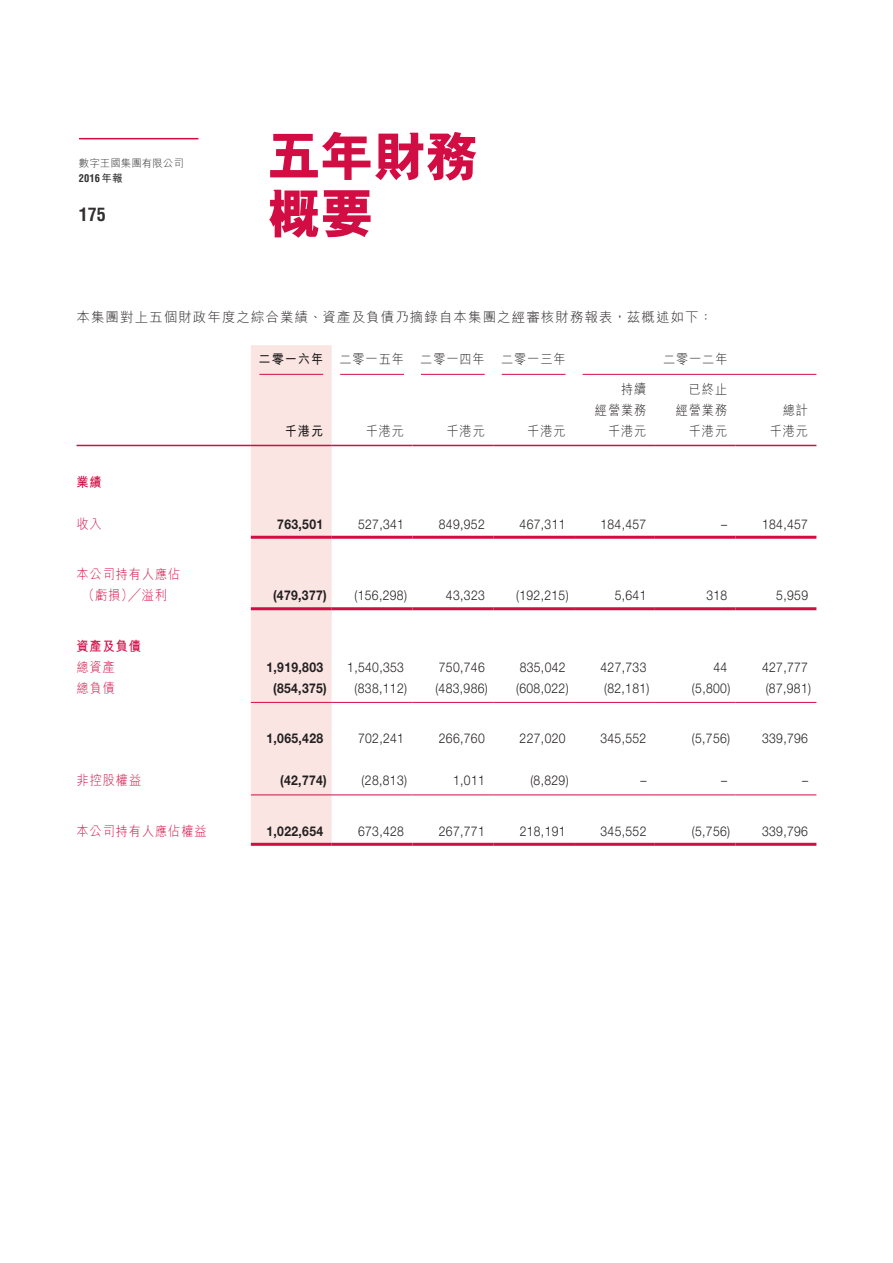
<style>
.page{position:relative;width:893px;height:1263px;background:#fff}
.page>*{position:absolute;margin:0;border:0;box-sizing:border-box;transform-origin:0 0}
.t1{font:800 54px/57px "M Hei HK";letter-spacing:-.025em;color:#d20d44}
.t2{font:700 condensed 18px "Helvetica LT Std";color:#312f30}
.t3{font:300 13.5px "Helvetica Neue LT Std";letter-spacing:.03em;color:#231f20;scale:.9 1}
.t4{font:700 13.5px "Helvetica Neue LT Std";letter-spacing:.03em;color:#231f20;scale:.9 1}
.t5{font:300 13.5px/21px "M Hei HK";letter-spacing:.08em;color:#231f20;text-align:right;scale:.9 1}
.t6{font:300 13.5px "M Hei HK";letter-spacing:.08em;color:#231f20}
.t7{font:300 13.5px "M Hei HK";letter-spacing:.08em;color:#d20d44;scale:.9 1}
.t8{font:700 13.5px "M Hei HK";letter-spacing:.08em;color:#231f20;scale:.9 1}
.t9{font:700 13.5px "M Hei HK";letter-spacing:.08em;color:#d20d44;scale:.9 1}
.t10{font:300 10.5px "M Hei HK";color:#312f30}
.t11{font:700 condensed 10.5px "Helvetica LT Std";color:#312f30}
.s1{font-family:"M Hei HK";font-stretch:normal}
</style>
<div class="page">
<hr style="left:79px;top:138px;width:119px;height:1px;background:#d20d44">
<div style="left:251px;top:345px;width:81px;height:498px;background:#fae5e2"></div>
<hr style="left:259px;top:374px;width:64px;height:1px;background:#d20d44">
<hr style="left:340px;top:374px;width:64px;height:1px;background:#d20d44">
<hr style="left:421px;top:374px;width:64px;height:1px;background:#d20d44">
<hr style="left:502px;top:374px;width:64px;height:1px;background:#d20d44">
<hr style="left:583px;top:374px;width:233px;height:1px;background:#d20d44">
<hr style="left:77px;top:445px;width:174px;height:1px;background:#d20d44">
<hr style="left:251px;top:445px;width:81px;height:1px;background:#d20d44">
<hr style="left:332px;top:445px;width:80px;height:1px;background:#d20d44">
<hr style="left:412px;top:445px;width:81px;height:1px;background:#d20d44">
<hr style="left:493px;top:445px;width:81px;height:1px;background:#d20d44">
<hr style="left:574px;top:445px;width:81px;height:1px;background:#d20d44">
<hr style="left:655px;top:445px;width:81px;height:1px;background:#d20d44">
<hr style="left:736px;top:445px;width:80px;height:1px;background:#d20d44">
<hr style="left:251px;top:536px;width:81px;height:3px;background:#d20d44">
<hr style="left:332px;top:536px;width:80px;height:3px;background:#d20d44">
<hr style="left:412px;top:536px;width:81px;height:3px;background:#d20d44">
<hr style="left:493px;top:536px;width:81px;height:3px;background:#d20d44">
<hr style="left:574px;top:536px;width:81px;height:3px;background:#d20d44">
<hr style="left:655px;top:536px;width:81px;height:3px;background:#d20d44">
<hr style="left:736px;top:536px;width:80px;height:3px;background:#d20d44">
<hr style="left:251px;top:607px;width:81px;height:3px;background:#d20d44">
<hr style="left:332px;top:607px;width:80px;height:3px;background:#d20d44">
<hr style="left:412px;top:607px;width:81px;height:3px;background:#d20d44">
<hr style="left:493px;top:607px;width:81px;height:3px;background:#d20d44">
<hr style="left:574px;top:607px;width:81px;height:3px;background:#d20d44">
<hr style="left:655px;top:607px;width:81px;height:3px;background:#d20d44">
<hr style="left:736px;top:607px;width:80px;height:3px;background:#d20d44">
<hr style="left:251px;top:702px;width:81px;height:1px;background:#d20d44">
<hr style="left:332px;top:702px;width:80px;height:1px;background:#d20d44">
<hr style="left:412px;top:702px;width:81px;height:1px;background:#d20d44">
<hr style="left:493px;top:702px;width:81px;height:1px;background:#d20d44">
<hr style="left:574px;top:702px;width:81px;height:1px;background:#d20d44">
<hr style="left:655px;top:702px;width:81px;height:1px;background:#d20d44">
<hr style="left:736px;top:702px;width:80px;height:1px;background:#d20d44">
<hr style="left:251px;top:794px;width:81px;height:1px;background:#d20d44">
<hr style="left:332px;top:794px;width:80px;height:1px;background:#d20d44">
<hr style="left:412px;top:794px;width:81px;height:1px;background:#d20d44">
<hr style="left:493px;top:794px;width:81px;height:1px;background:#d20d44">
<hr style="left:574px;top:794px;width:81px;height:1px;background:#d20d44">
<hr style="left:655px;top:794px;width:81px;height:1px;background:#d20d44">
<hr style="left:736px;top:794px;width:80px;height:1px;background:#d20d44">
<hr style="left:251px;top:843px;width:81px;height:3px;background:#d20d44">
<hr style="left:332px;top:843px;width:80px;height:3px;background:#d20d44">
<hr style="left:412px;top:843px;width:81px;height:3px;background:#d20d44">
<hr style="left:493px;top:843px;width:81px;height:3px;background:#d20d44">
<hr style="left:574px;top:843px;width:81px;height:3px;background:#d20d44">
<hr style="left:655px;top:843px;width:81px;height:3px;background:#d20d44">
<hr style="left:736px;top:843px;width:80px;height:3px;background:#d20d44">
<p class="t10" style="left:79px;top:155px;width:106px">數字王國集團有限公司</p>
<p class="t11" style="left:79px;top:171px;width:45px">2016<span class="s1">年報</span></p>
<h2 class="t2" style="left:79px;top:203px;width:28px">175</h2>
<h1 class="t1" style="left:267px;top:129px;width:213px">五年財務概要</h1>
<p class="t6" style="left:77px;top:308px;width:637px">本集團對上五個財政年度之綜合業績、資產及負債乃摘錄自本集團之經審核財務報表，茲概述如下：</p>
<p class="t5" style="left:663px;top:348px;width:73px">二零一二年</p>
<p class="t5" style="left:339px;top:348px;width:73px">二零一五年</p>
<p class="t5" style="left:420px;top:348px;width:73px">二零一四年</p>
<p class="t5" style="left:501px;top:348px;width:73px">二零一三年</p>
<p class="t8" style="left:259px;top:350px;width:73px">二零一六年</p>
<p class="t5" style="left:595px;top:378px;width:59px">持續<br>經營業務</p>
<p class="t5" style="left:689px;top:378px;width:44px">已終止</p>
<p class="t5" style="left:676px;top:399px;width:59px">經營業務</p>
<p class="t5" style="left:783px;top:399px;width:30px">總計</p>
<p class="t8" style="left:285px;top:421px;width:44px">千港元</p>
<p class="t5" style="left:366px;top:420px;width:44px">千港元</p>
<p class="t5" style="left:446px;top:420px;width:44px">千港元</p>
<p class="t5" style="left:527px;top:420px;width:44px">千港元</p>
<p class="t5" style="left:608px;top:420px;width:44px">千港元</p>
<p class="t5" style="left:689px;top:420px;width:44px">千港元</p>
<p class="t5" style="left:770px;top:420px;width:44px">千港元</p>
<p class="t9" style="left:77px;top:472px;width:30px">業績</p>
<p class="t7" style="left:77px;top:514px;width:30px">收入</p>
<p class="t7" style="left:77px;top:565px;width:117px">本公司持有人應佔</p>
<p class="t4" style="left:277px;top:515px;width:53px">763,501</p>
<p class="t3" style="left:358px;top:515px;width:53px">527,341</p>
<p class="t3" style="left:439px;top:515px;width:53px">849,952</p>
<p class="t3" style="left:520px;top:515px;width:53px">467,311</p>
<p class="t3" style="left:600px;top:515px;width:53px">184,457</p>
<p class="t3" style="left:721px;top:515px;width:8px">–</p>
<p class="t3" style="left:762px;top:515px;width:53px">184,457</p>
<p class="t7" style="left:83px;top:586px;width:95px">（虧損）╱溢利</p>
<p class="t9" style="left:77px;top:636px;width:73px">資產及負債</p>
<p class="t4" style="left:273px;top:587px;width:61px">)479,377(</p>
<p class="t3" style="left:354px;top:587px;width:60px">)156,298(</p>
<p class="t3" style="left:446px;top:587px;width:45px">43,323</p>
<p class="t3" style="left:516px;top:587px;width:60px">)192,215(</p>
<p class="t3" style="left:615px;top:587px;width:37px">5,641</p>
<p class="t3" style="left:706px;top:587px;width:25px">318</p>
<p class="t3" style="left:776px;top:587px;width:37px">5,959</p>
<p class="t7" style="left:77px;top:657px;width:44px">總資產</p>
<p class="t4" style="left:266px;top:658px;width:65px">1,919,803</p>
<p class="t3" style="left:347px;top:658px;width:65px">1,540,353</p>
<p class="t3" style="left:439px;top:658px;width:53px">750,746</p>
<p class="t3" style="left:520px;top:658px;width:53px">835,042</p>
<p class="t3" style="left:600px;top:658px;width:53px">427,733</p>
<p class="t3" style="left:713px;top:658px;width:17px">44</p>
<p class="t3" style="left:762px;top:658px;width:53px">427,777</p>
<p class="t7" style="left:77px;top:678px;width:44px">總負債</p>
<p class="t4" style="left:273px;top:679px;width:61px">)854,375(</p>
<p class="t3" style="left:355px;top:679px;width:60px">)838,112(</p>
<p class="t3" style="left:435px;top:679px;width:60px">)483,986(</p>
<p class="t3" style="left:516px;top:679px;width:60px">)608,022(</p>
<p class="t3" style="left:604px;top:679px;width:52px">)82,181(</p>
<p class="t3" style="left:692px;top:679px;width:44px">)5,800(</p>
<p class="t3" style="left:766px;top:679px;width:52px">)87,981(</p>
<p class="t4" style="left:266px;top:730px;width:65px">1,065,428</p>
<p class="t3" style="left:358px;top:730px;width:53px">702,241</p>
<p class="t3" style="left:439px;top:730px;width:53px">266,760</p>
<p class="t3" style="left:520px;top:730px;width:53px">227,020</p>
<p class="t3" style="left:600px;top:730px;width:53px">345,552</p>
<p class="t3" style="left:692px;top:730px;width:44px">)5,756(</p>
<p class="t3" style="left:762px;top:730px;width:53px">339,796</p>
<p class="t7" style="left:77px;top:771px;width:73px">非控股權益</p>
<p class="t4" style="left:280px;top:772px;width:53px">)42,774(</p>
<p class="t3" style="left:362px;top:772px;width:52px">)28,813(</p>
<p class="t3" style="left:453px;top:772px;width:37px">1,011</p>
<p class="t3" style="left:530px;top:772px;width:44px">)8,829(</p>
<p class="t3" style="left:640px;top:772px;width:8px">–</p>
<p class="t3" style="left:721px;top:772px;width:8px">–</p>
<p class="t3" style="left:802px;top:772px;width:8px">–</p>
<p class="t7" style="left:77px;top:821px;width:146px">本公司持有人應佔權益</p>
<p class="t4" style="left:266px;top:822px;width:65px">1,022,654</p>
<p class="t3" style="left:358px;top:822px;width:53px">673,428</p>
<p class="t3" style="left:439px;top:822px;width:53px">267,771</p>
<p class="t3" style="left:520px;top:822px;width:53px">218,191</p>
<p class="t3" style="left:600px;top:822px;width:53px">345,552</p>
<p class="t3" style="left:692px;top:822px;width:44px">)5,756(</p>
<p class="t3" style="left:762px;top:822px;width:53px">339,796</p>
</div>
